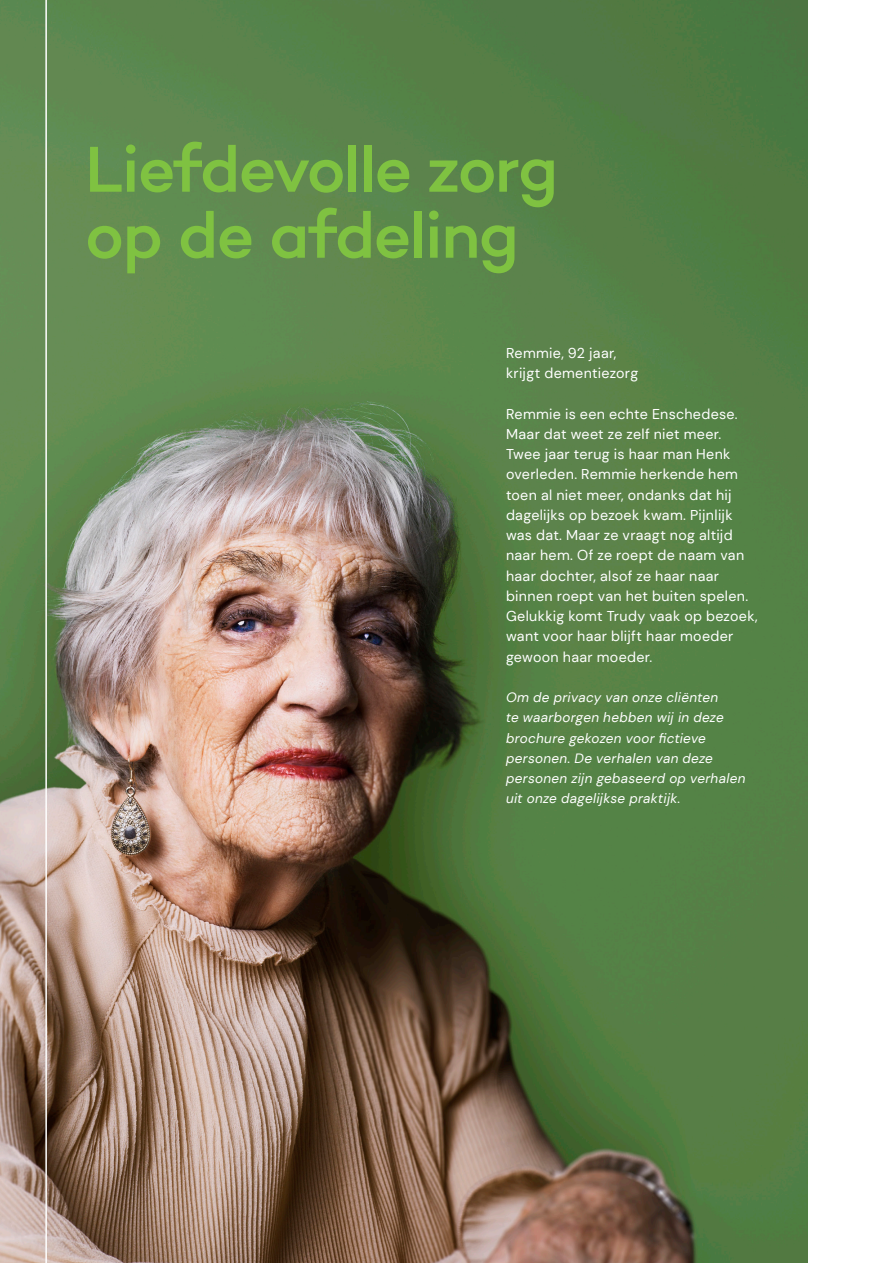
<style>
.page{position:relative;width:893px;height:1263px;background:#fff}
.page>*{position:absolute;margin:0;border:0;box-sizing:border-box;transform-origin:0 0}
._1_titel_groot_licht{font:500 66px/66px "Campton";letter-spacing:-.025em;color:#7fc241}
.Body_tekst_diap{font:14.25px/20.2px "DM Sans";letter-spacing:.025em;color:#fff}
._2_body_tekst_diap{font:italic 13.5px/20.2px "DM Sans";letter-spacing:.025em;color:#fff}
</style>
<div class="page">
<img style="left:0;top:0;width:808px;height:1263px">
<hr style="left:45px;top:0;width:2px;height:1263px;background:#fff">
<p class="_1_titel_groot_licht" style="left:85px;top:135px;width:475px">Liefdevolle zorg op de afdeling</p>
<p class="Body_tekst_diap" style="left:506px;top:343px;width:134px">Remmie, 92 jaar, krijgt dementiezorg</p>
<p class="Body_tekst_diap" style="left:506px;top:403px;width:253px">Remmie is een echte Enschedese.<br>Maar dat weet ze zelf niet meer.<br>Twee jaar terug is haar man Henk overleden. Remmie herkende hem toen al niet meer, ondanks dat hij dagelijks op bezoek kwam. Pijnlijk was dat. Maar ze vraagt nog altijd naar hem. Of ze roept de naam van haar dochter, alsof ze haar naar binnen roept van het buiten spelen.<br>Gelukkig komt Trudy vaak op bezoek, want voor haar blijft haar moeder gewoon haar moeder.</p>
<p class="_2_body_tekst_diap" style="left:506px;top:687px;width:241px">Om de privacy van onze cliënten<br>te waarborgen hebben wij in deze brochure gekozen voor fictieve personen. De verhalen van deze personen zijn gebaseerd op verhalen uit onze dagelijkse praktijk.</p>
</div>
